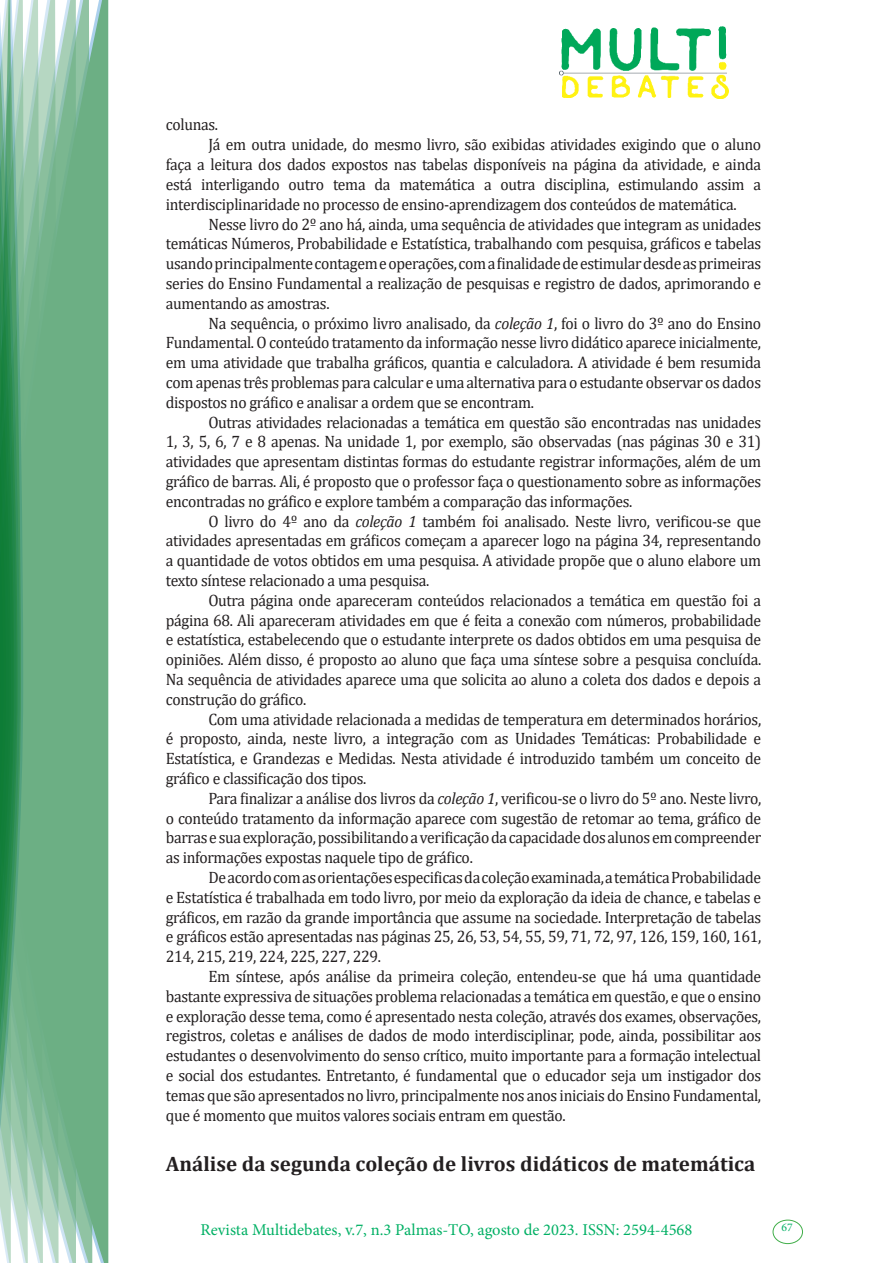
<style>
.page{position:relative;width:893px;height:1263px;background:#fff}
.page>*{position:absolute;margin:0;border:0;box-sizing:border-box;transform-origin:0 0}
.Titulo_2{font:700 21px "Cambria";color:#231f20}
.texto{font:16.5px/19.8px "Cambria";letter-spacing:-.02em;color:#231f20;text-align:justify;scale:.95 1}
.t1{font:16.5px "Minion Pro";color:#00b064}
.t2{font:11.7px "Minion Pro";color:#00b064}
.s1{font-style:italic}
</style>
<div class="page">
<img style="left:559px;top:26px;width:169px;height:72px">
<div style="left:95px;top:0;width:14px;height:1263px;background:#6caf84"></div>
<svg style="left:79px;top:0;width:16px;height:1263px;background:#71b289"></svg>
<svg style="left:62px;top:0;width:17px;height:1263px;background:#75b48c"></svg>
<svg style="left:45px;top:0;width:17px;height:1263px;background:#7cb792"></svg>
<svg style="left:30px;top:0;width:15px;height:1263px;background:#80ba96"></svg>
<svg style="left:0;top:0;width:30px;height:1263px;background:#61a97f"></svg>
<div style="left:772px;top:1219px;width:31px;height:25px;border:1px solid #40ae49;border-radius:50%"></div>
<p class="texto" style="left:166px;top:115px;width:57px">colunas.</p>
<p class="texto" style="left:166px;top:135px;width:628px;text-indent:43px">Já em outra unidade, do mesmo livro, são exibidas atividades exigindo que o aluno faça a leitura dos dados expostos nas tabelas disponíveis na página da atividade, e ainda está interligando outro tema da matemática a outra disciplina, estimulando assim a interdisciplinaridade no processo de ensino-aprendizagem dos conteúdos de matemática.</p>
<p class="texto" style="left:166px;top:214px;width:628px;text-indent:43px">Nesse livro do 2º ano há, ainda, uma sequência de atividades que integram as unidades temáticas Números, Probabilidade e Estatística, trabalhando com pesquisa, gráficos e tabelas usando principalmente contagem e operações, com a finalidade de estimular desde as primeiras series do Ensino Fundamental a realização de pesquisas e registro de dados, aprimorando e aumentando as amostras.</p>
<p class="texto" style="left:166px;top:313px;width:628px;text-indent:43px">Na sequência, o próximo livro analisado, da <span class="s1">coleção 1</span>, foi o livro do 3º ano do Ensino Fundamental. O conteúdo tratamento da informação nesse livro didático aparece inicialmente, em uma atividade que trabalha gráficos, quantia e calculadora. A atividade é bem resumida com apenas três problemas para calcular e uma alternativa para o estudante observar os dados dispostos no gráfico e analisar a ordem que se encontram.</p>
<p class="texto" style="left:166px;top:412px;width:628px;text-indent:43px">Outras atividades relacionadas a temática em questão são encontradas nas unidades 1, 3, 5, 6, 7 e 8 apenas. Na unidade 1, por exemplo, são observadas (nas páginas 30 e 31) atividades que apresentam distintas formas do estudante registrar informações, além de um gráfico de barras. Ali, é proposto que o professor faça o questionamento sobre as informações encontradas no gráfico e explore também a comparação das informações.</p>
<p class="texto" style="left:166px;top:511px;width:628px;text-indent:43px">O livro do 4º ano da <span class="s1">coleção 1</span> também foi analisado. Neste livro, verificou-se que atividades apresentadas em gráficos começam a aparecer logo na página 34, representando a quantidade de votos obtidos em uma pesquisa. A atividade propõe que o aluno elabore um texto síntese relacionado a uma pesquisa.</p>
<p class="texto" style="left:166px;top:590px;width:628px;text-indent:43px">Outra página onde apareceram conteúdos relacionados a temática em questão foi a página 68. Ali apareceram atividades em que é feita a conexão com números, probabilidade e estatística, estabelecendo que o estudante interprete os dados obtidos em uma pesquisa de opiniões. Além disso, é proposto ao aluno que faça uma síntese sobre a pesquisa concluída.<br>Na sequência de atividades aparece uma que solicita ao aluno a coleta dos dados e depois a construção do gráfico.</p>
<p class="texto" style="left:166px;top:709px;width:628px;text-indent:43px">Com uma atividade relacionada a medidas de temperatura em determinados horários, é proposto, ainda, neste livro, a integração com as Unidades Temáticas: Probabilidade e Estatística, e Grandezas e Medidas. Nesta atividade é introduzido também um conceito de gráfico e classificação dos tipos.</p>
<p class="texto" style="left:166px;top:788px;width:628px;text-indent:43px">Para finalizar a análise dos livros da <span class="s1">coleção 1</span>, verificou-se o livro do 5º ano. Neste livro, o conteúdo tratamento da informação aparece com sugestão de retomar ao tema, gráfico de barras e sua exploração, possibilitando a verificação da capacidade dos alunos em compreender as informações expostas naquele tipo de gráfico.</p>
<p class="texto" style="left:166px;top:867px;width:628px;text-indent:43px">De acordo com as orientações especificas da coleção examinada, a temática Probabilidade e Estatística é trabalhada em todo livro, por meio da exploração da ideia de chance, e tabelas e gráficos, em razão da grande importância que assume na sociedade. Interpretação de tabelas e gráficos estão apresentadas nas páginas 25, 26, 53, 54, 55, 59, 71, 72, 97, 126, 159, 160, 161, 214, 215, 219, 224, 225, 227, 229.</p>
<p class="texto" style="left:166px;top:966px;width:628px;text-indent:43px">Em síntese, após análise da primeira coleção, entendeu-se que há uma quantidade bastante expressiva de situações problema relacionadas a temática em questão, e que o ensino e exploração desse tema, como é apresentado nesta coleção, através dos exames, observações, registros, coletas e análises de dados de modo interdisciplinar, pode, ainda, possibilitar aos estudantes o desenvolvimento do senso crítico, muito importante para a formação intelectual e social dos estudantes. Entretanto, é fundamental que o educador seja um instigador dos temas que são apresentados no livro, principalmente nos anos iniciais do Ensino Fundamental, que é momento que muitos valores sociais entram em questão.</p>
<p class="Titulo_2" style="left:166px;top:1149px;width:591px">Análise da segunda coleção de livros didáticos de matemática</p>
<p class="t1" style="left:200px;top:1218px;width:493px">Revista Multidebates, v.7, n.3 Palmas-TO, agosto de 2023. ISSN: 2594-4568</p>
<p class="t2" style="left:781px;top:1219px;width:13px">67</p>
</div>
